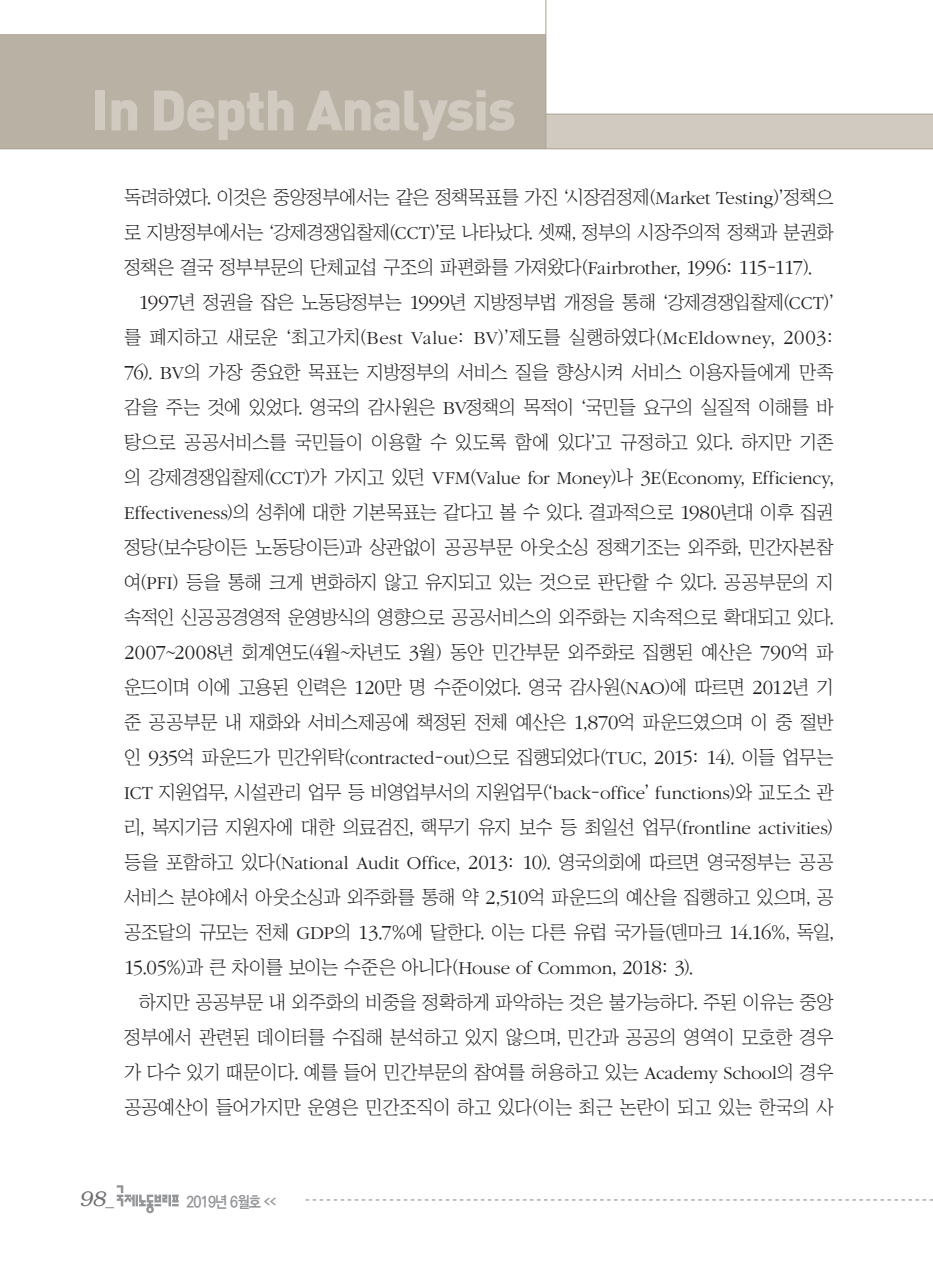
<style>
.page{position:relative;width:933px;height:1275px;background:#fff}
.page>*{position:absolute;margin:0;border:0;box-sizing:border-box;transform-origin:0 0}
.t1{font:56px "Dinbla";letter-spacing:-.025em;color:#d0cac1}
.t2{font:italic 300 21px "Bookman";color:#6c6d70}
.본문{font:18.9px/35px "Chosunilbo NM";letter-spacing:-.01em;color:#231f20;text-align:justify}
.t3{font:700 15.75px "Ko Pub Dotum";letter-spacing:-.055em;color:#939598;scale:.9 1}
.s1{font-family:"ITC Garamond Std";font-weight:300}
.s2{font-family:"ITC Garamond Std";font-weight:300;font-size:20.82px}
.s3{font-family:"Helvetica";font-weight:400;font-style:normal;font-size:17.5px}
.s4{font-size:7.88px}
</style>
<div class="page">
<div style="left:0;top:114px;width:933px;height:35px;background:#d0cac1"></div>
<hr style="left:0;top:114px;width:933px;height:1px;background:#aaa291">
<div style="left:0;top:35px;width:546px;height:114px;background:#b9b1a3"></div>
<hr style="left:0;top:148px;width:933px;height:1px;background:#aaa291">
<hr style="left:545px;top:0;width:1px;height:149px;background:#aaa291">
<svg style="left:306px;top:1199px;width:627px;height:1px"></svg>
<svg style="left:117px;top:1185px;width:62px;height:28px"></svg>
<h1 class="t1" style="left:91px;top:73px;width:426px">In Depth Analysis</h1>
<p class="본문" style="left:124px;top:179px;width:711px">독려하였다. 이것은 중앙정부에서는 같은 정책목표를 가진 ‘시장검정제(<span class="s1">Market Testing</span>)’정책으 로 지방정부에서는 ‘강제경쟁입찰제(<span class="s1">CCT</span>)’로 나타났다. 셋째, 정부의 시장주의적 정책과 분권화 정책은 결국 정부부문의 단체교섭 구조의 파편화를 가져왔다(<span class="s1">Fairbrother</span>, <span class="s2">1996</span>: <span class="s2">115</span>-<span class="s2">117</span>).</p>
<p class="본문" style="left:124px;top:284px;width:711px;text-indent:15px"><span class="s2">1997</span>년 정권을 잡은 노동당정부는 <span class="s2">1999</span>년 지방정부법 개정을 통해 ‘강제경쟁입찰제(<span class="s1">CCT</span>)’ 를 폐지하고 새로운 ‘최고가치(<span class="s1">Best Value</span>: <span class="s1">BV</span>)’제도를 실행하였다(<span class="s1">McEldowney</span>, <span class="s2">2003</span>:<br><span class="s2">76</span>). <span class="s1">BV</span>의 가장 중요한 목표는 지방정부의 서비스 질을 향상시켜 서비스 이용자들에게 만족 감을 주는 것에 있었다. 영국의 감사원은 <span class="s1">BV</span>정책의 목적이 ‘국민들 요구의 실질적 이해를 바 탕으로 공공서비스를 국민들이 이용할 수 있도록 함에 있다’고 규정하고 있다. 하지만 기존 의 강제경쟁입찰제(<span class="s1">CCT</span>)가 가지고 있던 <span class="s1">VFM</span>(<span class="s1">Value for Money</span>)나 <span class="s2">3</span><span class="s1">E</span>(<span class="s1">Economy</span>, <span class="s1">Efficiency</span>, <span class="s1">Effectiveness</span>)의 성취에 대한 기본목표는 같다고 볼 수 있다. 결과적으로 <span class="s2">1980</span>년대 이후 집권 정당(보수당이든 노동당이든)과 상관없이 공공부문 아웃소싱 정책기조는 외주화, 민간자본참 여(<span class="s1">PFI</span>) 등을 통해 크게 변화하지 않고 유지되고 있는 것으로 판단할 수 있다. 공공부문의 지 속적인 신공공경영적 운영방식의 영향으로 공공서비스의 외주화는 지속적으로 확대되고 있다.<br><span class="s2">2007</span>~<span class="s2">2008</span>년 회계연도(<span class="s2">4</span>월~차년도 <span class="s2">3</span>월) 동안 민간부문 외주화로 집행된 예산은 <span class="s2">790</span>억 파 운드이며 이에 고용된 인력은 <span class="s2">120</span>만 명 수준이었다. 영국 감사원(<span class="s1">NAO</span>)에 따르면 <span class="s2">2012</span>년 기 준 공공부문 내 재화와 서비스제공에 책정된 전체 예산은 <span class="s2">1</span>,<span class="s2">870</span>억 파운드였으며 이 중 절반 인 <span class="s2">935</span>억 파운드가 민간위탁(<span class="s1">contracted</span>-<span class="s1">out</span>)으로 집행되었다(<span class="s1">TUC</span>, <span class="s2">2015</span>: <span class="s2">14</span>). 이들 업무는 <span class="s1">ICT</span> 지원업무, 시설관리 업무 등 비영업부서의 지원업무(‘<span class="s1">back</span>-<span class="s1">office</span>’ <span class="s1">functions</span>)와 교도소 관 리, 복지기금 지원자에 대한 의료검진, 핵무기 유지 보수 등 최일선 업무(<span class="s1">frontline activities</span>) 등을 포함하고 있다(<span class="s1">National Audit Office</span>, <span class="s2">2013</span>: <span class="s2">10</span>). 영국의회에 따르면 영국정부는 공공 서비스 분야에서 아웃소싱과 외주화를 통해 약 <span class="s2">2</span>,<span class="s2">510</span>억 파운드의 예산을 집행하고 있으며, 공 공조달의 규모는 전체 <span class="s1">GDP</span>의 <span class="s2">13</span>.<span class="s2">7</span>%에 달한다. 이는 다른 유럽 국가들(덴마크 <span class="s2">14</span>.<span class="s2">16</span>%, 독일, <span class="s2">15</span>.<span class="s2">05</span>%)과 큰 차이를 보이는 수준은 아니다(<span class="s1">House of Common</span>, <span class="s2">2018</span>: <span class="s2">3</span>).</p>
<p class="본문" style="left:124px;top:984px;width:711px;text-indent:15px">하지만 공공부문 내 외주화의 비중을 정확하게 파악하는 것은 불가능하다. 주된 이유는 중앙 정부에서 관련된 데이터를 수집해 분석하고 있지 않으며, 민간과 공공의 영역이 모호한 경우 가 다수 있기 때문이다. 예를 들어 민간부문의 참여를 허용하고 있는 <span class="s1">Academy School</span>의 경우 공공예산이 들어가지만 운영은 민간조직이 하고 있다(이는 최근 논란이 되고 있는 한국의 사</p>
<p class="t2" style="left:79px;top:1187px;width:36px">98<span class="s3">_</span></p>
<p class="t3" style="left:186px;top:1194px;width:101px">2019년 6월호 <span class="s4">&lt;&lt;</span></p>
</div>
